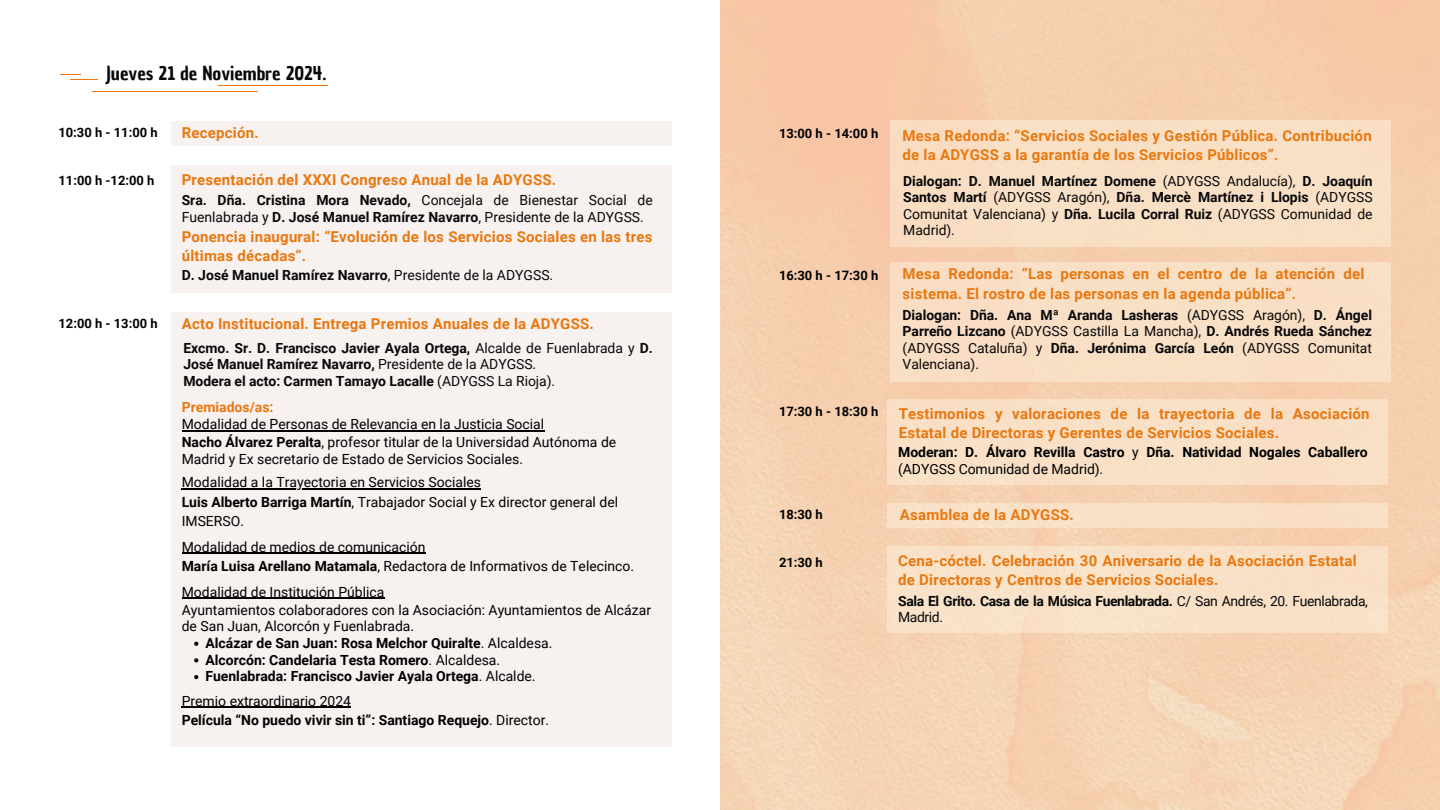
<style>
.page{position:relative;width:1440px;height:810px;background:#fff}
.page>*{position:absolute;margin:0;border:0;box-sizing:border-box;transform-origin:0 0}
.t1{font:18.7px "Chau Philomene One";color:#080809}
.t2{font:700 15px/19.5px "Roboto";letter-spacing:.015em;color:#e97810}
.t3{font:700 14px/16.5px "Roboto";letter-spacing:-.005em;color:#080809;text-align:justify}
.t4{font:14px/19.2px "Roboto";color:#000}
.t5{font:700 14px/16.5px "Roboto";color:#000}
.t6{font:14px/16.5px "Roboto";color:#080809}
.t7{font:700 14px/16.5px "Roboto";letter-spacing:-.03em;color:#080809}
.t8{font:700 14px "Roboto";color:#e97810}
.t9{font:700 13px "Roboto";color:#000}
.s1{font-weight:700}
.s2{font-weight:400}
</style>
<div class="page">
<div style="left:171px;top:121px;width:501px;height:24px;background:#f7f1f0"></div>
<div style="left:171px;top:165px;width:501px;height:128px;background:#f7f1f0"></div>
<div style="left:171px;top:312px;width:501px;height:435px;background:#f7f1f0"></div>
<div style="left:890px;top:121px;width:501px;height:126px;background:#f8e0c5"></div>
<hr style="left:92px;top:91px;width:166px;height:1px;background:#e97810">
<hr style="left:218px;top:85px;width:110px;height:1px;background:#e97810">
<svg style="left:60px;top:74px;width:38px;height:6px"></svg>
<div style="left:890px;top:262px;width:501px;height:119px;background:#f8dec5"></div>
<div style="left:888px;top:399px;width:500px;height:86px;background:#f8e0c5"></div>
<div style="left:888px;top:503px;width:500px;height:25px;background:#f8e0c7"></div>
<div style="left:888px;top:546px;width:500px;height:86px;background:#f8e1c7"></div>
<hr style="left:182px;top:430px;width:362px;height:1px;background:#000">
<hr style="left:182px;top:488px;width:299px;height:2px;background:#000">
<hr style="left:182px;top:552px;width:244px;height:2px;background:#000">
<hr style="left:182px;top:597px;width:202px;height:2px;background:#000">
<svg style="left:194px;top:642px;width:4px;height:4px"></svg>
<svg style="left:194px;top:658px;width:4px;height:4px"></svg>
<svg style="left:194px;top:675px;width:4px;height:4px"></svg>
<hr style="left:182px;top:707px;width:169px;height:1px;background:#000">
<p class="t1" style="left:106px;top:60px;width:222px">Jueves 21 de Noviembre 2024.</p>
<p class="t9" style="left:58px;top:125px;width:101px">10:30 h - 11:00 h</p>
<p class="t2" style="left:182px;top:123px;width:79px">Recepción.</p>
<p class="t2" style="left:182px;top:171px;width:376px">Presentación del XXXI Congreso Anual de la ADYGSS.</p>
<p class="t6" style="left:182px;top:192px;width:473px"><span class="s1">Sra. Dña. Cristina Mora Nevado,</span> Concejala de Bienestar Social de<br>Fuenlabrada y <span class="s1">D. José Manuel Ramírez Navarro</span>, Presidente de la ADYGSS.</p>
<p class="t9" style="left:59px;top:172px;width:98px">11:00 h -12:00 h</p>
<p class="t2" style="left:182px;top:227px;width:472px">Ponencia inaugural: “Evolución de los Servicios Sociales en las tres últimas décadas”.</p>
<h3 class="t9" style="left:59px;top:316px;width:101px">12:00 h - 13:00 h</h3>
<p class="t3" style="left:182px;top:267px;width:373px">D. José Manuel Ramírez Navarro<span class="s2">, Presidente de la ADYGSS.</span></p>
<h3 class="t2" style="left:182px;top:315px;width:414px">Acto Institucional. Entrega Premios Anuales de la ADYGSS.</h3>
<p class="t3" style="left:183px;top:340px;width:471px">Excmo. Sr. D. Francisco Javier Ayala Ortega, <span class="s2">Alcalde de Fuenlabrada y</span> D.<br>José Manuel Ramírez Navarro, <span class="s2">Presidente de la ADYGSS.</span></p>
<h3 class="t3" style="left:183px;top:373px;width:373px">Modera el acto: Carmen Tamayo Lacalle <span class="s2">(ADYGSS La Rioja).</span></h3>
<p class="t8" style="left:182px;top:399px;width:93px">Premiados/as:</p>
<p class="t4" style="left:182px;top:415px;width:436px;line-height:17.9px">Modalidad de Personas de Relevancia en la Justicia Social<br><span class="s1">Nacho Álvarez Peralta</span>, profesor titular de la Universidad Autónoma de</p>
<p class="t4" style="left:182px;top:449px;width:343px">Madrid y Ex secretario de Estado de Servicios Sociales.</p>
<p class="t4" style="left:182px;top:473px;width:438px">Modalidad a la Trayectoria en Servicios Sociales<br><span class="s1">Luis Alberto Barriga Martín</span>, Trabajador Social y Ex director general del<br>IMSERSO.</p>
<p class="t4" style="left:182px;top:537px;width:454px">Modalidad de medios de comunicación<br><span class="s1">María Luisa Arellano Matamala</span>, Redactora de Informativos de Telecinco.</p>
<h3 class="t4" style="left:182px;top:583px;width:471px;line-height:17.9px">Modalidad de Institución Pública<br>Ayuntamientos colaboradores con la Asociación: Ayuntamientos de Alcázar</h3>
<h3 class="t4" style="left:182px;top:617px;width:234px">de San Juan, Alcorcón y Fuenlabrada.</h3>
<p class="t5" style="left:205px;top:635px;width:349px">Alcázar de San Juan: Rosa Melchor Quiralte<span class="s2">. Alcaldesa.</span></p>
<h3 class="t5" style="left:205px;top:652px;width:296px">Alcorcón: Candelaria Testa Romero<span class="s2">. Alcaldesa.</span></h3>
<p class="t5" style="left:205px;top:668px;width:332px">Fuenlabrada: Francisco Javier Ayala Ortega<span class="s2">. Alcalde.</span></p>
<h3 class="t5" style="left:182px;top:691px;width:369px;line-height:19.2px"><span class="s2">Premio extraordinario 2024<br></span>Película “No puedo vivir sin ti”: Santiago Requejo<span class="s2">. Director.</span></h3>
<p class="t9" style="left:779px;top:126px;width:101px">13:00 h - 14:00 h</p>
<p class="t2" style="left:903px;top:126px;width:471px">Mesa Redonda: “Servicios Sociales y Gestión Pública. Contribución de la ADYGSS a la garantía de los Servicios Públicos”.</p>
<h1 class="t3" style="left:903px;top:173px;width:471px">Dialogan: D. Manuel Martínez Domene <span class="s2">(ADYGSS Andalucía),</span> D. Joaquín Santos Martí <span class="s2">(ADYGSS Aragón),</span> Dña. Mercè Martínez i Llopis <span class="s2">(ADYGSS Comunitat Valenciana) y</span> Dña. Lucila Corral Ruiz <span class="s2">(ADYGSS Comunidad de Madrid).</span></h1>
<h3 class="t9" style="left:779px;top:268px;width:101px">16:30 h - 17:30 h</h3>
<h3 class="t2" style="left:903px;top:264px;width:463px">Mesa Redonda: “Las personas en el centro de la atención del sistema. El rostro de las personas en la agenda pública”.</h3>
<p class="t3" style="left:903px;top:307px;width:471px">Dialogan: Dña. Ana Mª Aranda Lasheras <span class="s2">(ADYGSS Aragón),</span> D. Ángel Parreño Lizcano <span class="s2">(ADYGSS Castilla La Mancha),</span> D. Andrés Rueda Sánchez <span class="s2">(ADYGSS Cataluña) y</span> Dña. Jerónima García León <span class="s2">(ADYGSS Comunitat Valenciana).</span></p>
<p class="t9" style="left:779px;top:404px;width:101px">17:30 h - 18:30 h</p>
<h3 class="t2" style="left:899px;top:404px;width:472px">Testimonios y valoraciones de la trayectoria de la Asociación<br>Estatal de Directoras y Gerentes de Servicios Sociales.</h3>
<h3 class="t5" style="left:898px;top:444px;width:471px">Moderan: D. Álvaro Revilla Castro <span class="s2">y</span> Dña. Natividad Nogales Caballero <span class="s2">(ADYGSS Comunidad de Madrid).</span></h3>
<p class="t9" style="left:779px;top:507px;width:45px">18:30 h</p>
<p class="t2" style="left:900px;top:505px;width:176px">Asamblea de la ADYGSS.</p>
<p class="t9" style="left:779px;top:554px;width:45px">21:30 h</p>
<p class="t2" style="left:898px;top:551px;width:460px">Cena-cóctel. Celebración 30 Aniversario de la Asociación Estatal de Directoras y Centros de Servicios Sociales.</p>
<h3 class="t7" style="left:898px;top:593px;width:471px">Sala El Grito. Casa de la Música Fuenlabrada. <span class="s2">C/ San Andrés, 20. Fuenlabrada,<br>Madrid.</span></h3>
</div>
